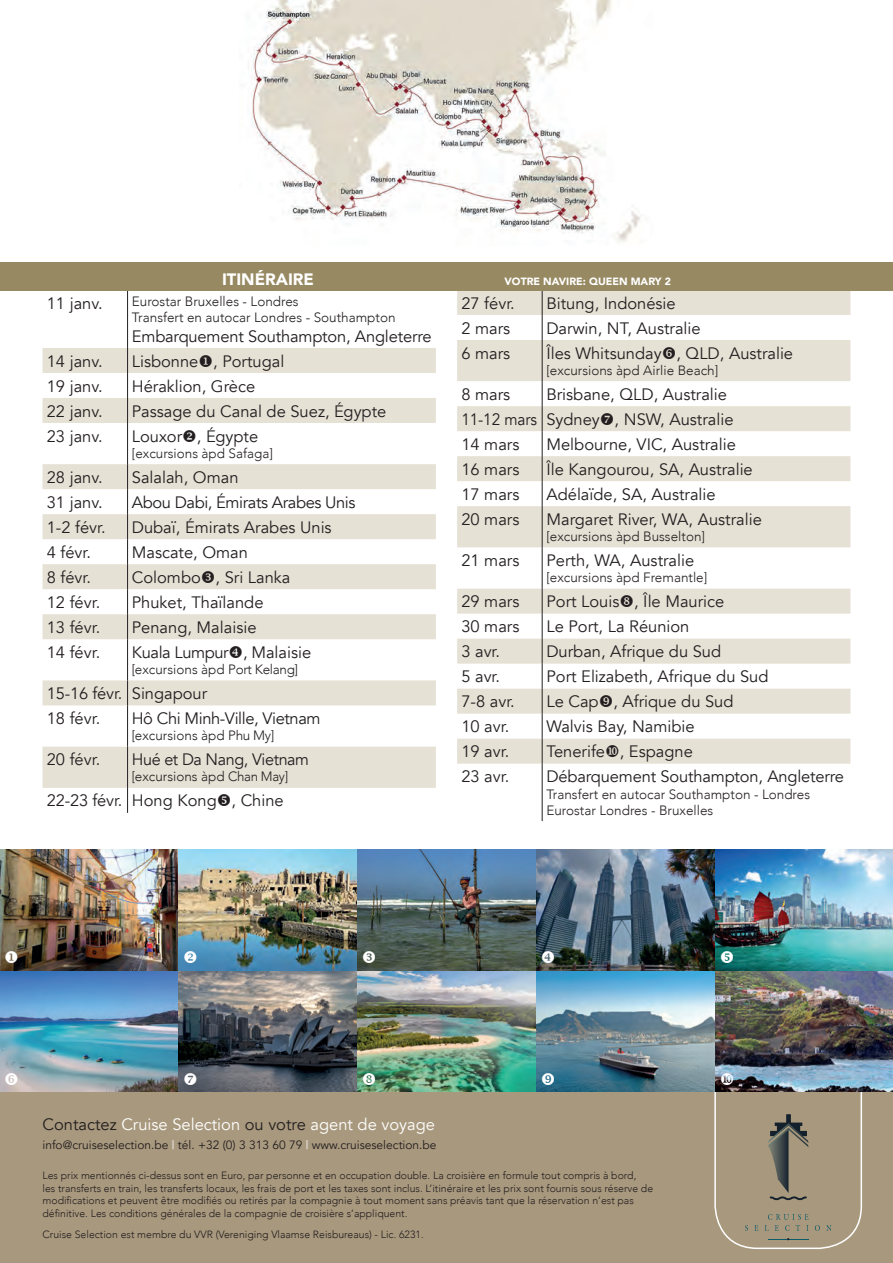
<style>
.page{position:relative;width:893px;height:1263px;background:#fff}
.page>*{position:absolute;margin:0;border:0;box-sizing:border-box;transform-origin:0 0}
.t1{font:16.5px/25px "Avenir";color:#231f20}
.t2{font:16.5px "Avenir";letter-spacing:-.025em;color:#231f20}
.t3{font:16.5px "Avenir";color:#fff}
.t4{font:900 16.5px "Avenir";color:#fff}
.t5{font:300 13.5px/16.2px "Avenir";color:#231f20}
.t6{font:12px "Avenir";color:#231f20}
.t7{font:300 10.5px/12.6px "Avenir";color:#231f20}
.t8{font:900 10.5px "Avenir";color:#fff}
.s1{color:#231f20}
.s2{color:#fff}
</style>
<div class="page">
<svg style="left:43px;top:348px;width:393px;height:440px"></svg>
<hr style="left:127px;top:290px;width:1px;height:58px;background:#231f20">
<svg style="left:127px;top:348px;width:1px;height:75px"></svg>
<hr style="left:127px;top:423px;width:1px;height:41px;background:#231f20">
<svg style="left:127px;top:464px;width:1px;height:175px"></svg>
<hr style="left:127px;top:639px;width:1px;height:41px;background:#231f20">
<svg style="left:127px;top:680px;width:1px;height:25px"></svg>
<hr style="left:127px;top:705px;width:1px;height:42px;background:#231f20">
<hr style="left:127px;top:747px;width:1px;height:41px;background:#231f20">
<svg style="left:127px;top:788px;width:1px;height:25px"></svg>
<div style="left:0;top:1093px;width:893px;height:170px;background:#a8987d"></div>
<img style="left:769px;top:1147px;width:19px;height:45px">
<svg style="left:768px;top:1114px;width:40px;height:33px"></svg>
<svg style="left:745px;top:1225px;width:3px;height:6px"></svg>
<svg style="left:754px;top:1225px;width:4px;height:6px"></svg>
<svg style="left:765px;top:1214px;width:43px;height:17px"></svg>
<svg style="left:815px;top:1225px;width:5px;height:6px"></svg>
<svg style="left:826px;top:1225px;width:5px;height:6px"></svg>
<hr style="left:768px;top:1239px;width:41px;height:1px;background:#1599d7">
<svg style="left:770px;top:1196px;width:37px;height:4px"></svg>
<div style="left:714px;top:1050px;width:148px;height:199px;border:2px solid #fff;border-radius:43px"></div>
<svg style="left:457px;top:291px;width:393px;height:473px;fill:#e6e1d5"></svg>
<svg style="left:542px;top:291px;width:1px;height:49px"></svg>
<hr style="left:542px;top:340px;width:1px;height:41px;background:#231f20">
<svg style="left:542px;top:381px;width:1px;height:125px"></svg>
<hr style="left:542px;top:506px;width:1px;height:41px;background:#231f20">
<hr style="left:542px;top:547px;width:1px;height:42px;background:#231f20">
<svg style="left:542px;top:589px;width:1px;height:175px"></svg>
<hr style="left:542px;top:764px;width:1px;height:57px;background:#231f20">
<div style="left:0;top:262px;width:893px;height:29px;background:#978961"></div>
<img style="left:251px;top:0;width:391px;height:242px">
<img style="left:0;top:850px;width:356px;height:241px">
<img style="left:537px;top:850px;width:356px;height:241px">
<img style="left:358px;top:850px;width:177px;height:241px">
<svg style="left:202px;top:571px;width:12px;height:12px"></svg>
<svg style="left:230px;top:646px;width:12px;height:12px"></svg>
<svg style="left:663px;top:346px;width:12px;height:13px"></svg>
<svg style="left:601px;top:413px;width:12px;height:12px"></svg>
<svg style="left:621px;top:595px;width:12px;height:12px"></svg>
<svg style="left:600px;top:695px;width:12px;height:12px"></svg>
<svg style="left:606px;top:745px;width:12px;height:12px"></svg>
<svg style="left:363px;top:951px;width:12px;height:12px"></svg>
<svg style="left:542px;top:951px;width:12px;height:12px"></svg>
<svg style="left:721px;top:951px;width:12px;height:12px"></svg>
<svg style="left:6px;top:1072px;width:12px;height:13px"></svg>
<svg style="left:184px;top:1072px;width:12px;height:13px"></svg>
<svg style="left:363px;top:1072px;width:12px;height:13px"></svg>
<svg style="left:542px;top:1072px;width:12px;height:13px"></svg>
<svg style="left:721px;top:1072px;width:12px;height:13px"></svg>
<svg style="left:6px;top:951px;width:12px;height:12px"></svg>
<svg style="left:184px;top:951px;width:12px;height:12px"></svg>
<p class="t4" style="left:222px;top:265px;width:93px">ITINÉRAIRE</p>
<p class="t8" style="left:504px;top:272px;width:168px">VOTRE NAVIRE: QUEEN MARY 2</p>
<p class="t1" style="left:47px;top:291px;width:57px">11 janv.</p>
<p class="t5" style="left:132px;top:293px;width:265px">Eurostar Bruxelles - Londres<br>Transfert en autocar Londres - Southampton</p>
<p class="t1" style="left:132px;top:324px;width:301px">Embarquement Southampton, Angleterre</p>
<p class="t1" style="left:47px;top:349px;width:57px">14 janv.</p>
<p class="t1" style="left:132px;top:349px;width:154px">Lisbonne◆, Portugal</p>
<p class="t1" style="left:47px;top:374px;width:57px">19 janv.</p>
<p class="t1" style="left:132px;top:374px;width:125px">Héraklion, Grèce</p>
<p class="t1" style="left:47px;top:399px;width:57px">22 janv.</p>
<p class="t1" style="left:132px;top:399px;width:256px">Passage du Canal de Suez, Égypte</p>
<p class="t1" style="left:47px;top:424px;width:57px">23 janv.</p>
<p class="t1" style="left:132px;top:424px;width:128px">Louxor❖, Égypte</p>
<p class="t5" style="left:132px;top:445px;width:143px">[excursions àpd Safaga]</p>
<p class="t1" style="left:47px;top:465px;width:57px">28 janv.</p>
<p class="t1" style="left:132px;top:465px;width:108px">Salalah, Oman</p>
<p class="t1" style="left:47px;top:490px;width:57px">31 janv.</p>
<p class="t2" style="left:132px;top:492px;width:225px">Abou Dabi, Émirats Arabes Unis</p>
<p class="t1" style="left:47px;top:515px;width:60px">1-2 févr.</p>
<p class="t1" style="left:132px;top:515px;width:201px">Dubaï, Émirats Arabes Unis</p>
<p class="t1" style="left:47px;top:540px;width:46px">4 févr.</p>
<p class="t1" style="left:132px;top:540px;width:118px">Mascate, Oman</p>
<p class="t1" style="left:47px;top:565px;width:46px">8 févr.</p>
<p class="t1" style="left:132px;top:565px;width:160px">Colombo , Sri Lanka</p>
<p class="t1" style="left:47px;top:590px;width:55px">12 févr.</p>
<p class="t1" style="left:132px;top:590px;width:133px">Phuket, Thaïlande</p>
<p class="t1" style="left:47px;top:615px;width:55px">13 févr.</p>
<p class="t1" style="left:132px;top:615px;width:126px">Penang, Malaisie</p>
<p class="t1" style="left:47px;top:640px;width:55px">14 févr.</p>
<p class="t2" style="left:132px;top:642px;width:181px">Kuala Lumpur , Malaisie</p>
<p class="t5" style="left:132px;top:661px;width:168px">[excursions àpd Port Kelang]</p>
<p class="t1" style="left:47px;top:681px;width:162px">15-16 févr. Singapour<br>18 févr.</p>
<p class="t2" style="left:132px;top:708px;width:190px">Hô Chi Minh-Ville, Vietnam</p>
<p class="t5" style="left:132px;top:727px;width:144px">[excursions àpd Phu My]</p>
<p class="t1" style="left:47px;top:747px;width:55px">20 févr.</p>
<p class="t2" style="left:132px;top:750px;width:179px">Hué et Da Nang, Vietnam</p>
<p class="t5" style="left:132px;top:769px;width:158px">[excursions àpd Chan May]</p>
<p class="t1" style="left:47px;top:788px;width:239px">22-23 févr. Hong Kong , Chine</p>
<p class="t1" style="left:461px;top:291px;width:55px">27 févr.</p>
<p class="t1" style="left:546px;top:291px;width:131px">Bitung, Indonésie</p>
<p class="t1" style="left:461px;top:316px;width:50px">2 mars</p>
<p class="t1" style="left:546px;top:316px;width:156px">Darwin, NT, Australie</p>
<p class="t1" style="left:461px;top:341px;width:50px">6 mars</p>
<p class="t1" style="left:546px;top:341px;width:248px">Îles Whitsunday , QLD, Australie</p>
<p class="t5" style="left:546px;top:362px;width:173px">[excursions àpd Airlie Beach]</p>
<p class="t1" style="left:461px;top:382px;width:50px">8 mars</p>
<p class="t1" style="left:461px;top:382px;width:274px;text-indent:85px">Brisbane, QLD, Australie<br>11-12 mars Sydney , NSW, Australie<br>14 mars</p>
<p class="t1" style="left:546px;top:432px;width:191px">Melbourne, VIC, Australie</p>
<p class="t1" style="left:461px;top:457px;width:60px">16 mars</p>
<p class="t1" style="left:546px;top:457px;width:208px">Île Kangourou, SA, Australie</p>
<p class="t1" style="left:461px;top:482px;width:60px">17 mars</p>
<p class="t1" style="left:546px;top:482px;width:171px">Adélaïde, SA, Australie</p>
<p class="t1" style="left:461px;top:507px;width:60px">20 mars</p>
<p class="t1" style="left:546px;top:507px;width:217px">Margaret River, WA, Australie</p>
<p class="t5" style="left:546px;top:528px;width:160px">[excursions àpd Busselton]</p>
<p class="t1" style="left:461px;top:548px;width:60px">21 mars</p>
<p class="t1" style="left:546px;top:548px;width:149px">Perth, WA, Australie</p>
<p class="t5" style="left:546px;top:569px;width:162px">[excursions àpd Fremantle]</p>
<p class="t1" style="left:461px;top:589px;width:60px">29 mars</p>
<p class="t1" style="left:546px;top:589px;width:179px">Port Louis , Île Maurice</p>
<p class="t1" style="left:461px;top:614px;width:60px">30 mars</p>
<p class="t1" style="left:546px;top:614px;width:145px">Le Port, La Réunion</p>
<p class="t1" style="left:461px;top:639px;width:40px">3 avr.</p>
<p class="t1" style="left:546px;top:639px;width:176px">Durban, Afrique du Sud</p>
<p class="t1" style="left:461px;top:664px;width:40px">5 avr.</p>
<p class="t1" style="left:546px;top:664px;width:224px">Port Elizabeth, Afrique du Sud</p>
<p class="t1" style="left:461px;top:689px;width:55px">7-8 avr.</p>
<p class="t1" style="left:546px;top:689px;width:189px">Le Cap , Afrique du Sud</p>
<p class="t1" style="left:461px;top:714px;width:49px">10 avr.</p>
<p class="t1" style="left:546px;top:714px;width:150px">Walvis Bay, Namibie</p>
<p class="t1" style="left:461px;top:739px;width:49px">19 avr.</p>
<p class="t1" style="left:546px;top:739px;width:148px">Tenerife , Espagne</p>
<p class="t1" style="left:461px;top:764px;width:49px">23 avr.</p>
<p class="t1" style="left:546px;top:764px;width:299px">Débarquement Southampton, Angleterre</p>
<p class="t5" style="left:546px;top:786px;width:265px">Transfert en autocar Southampton - Londres<br>Eurostar Londres - Bruxelles</p>
<p class="t3" style="left:43px;top:1114px;width:394px"><span class="s1">Contactez</span> Cruise Selection <span class="s1">ou votre</span> agent de voyage</p>
<p class="t6" style="left:43px;top:1138px;width:396px">info@cruiseselection.be <span class="s2">|</span> tél. +32 (0) 3 313 60 79 <span class="s2">|</span> www.cruiseselection.be</p>
<p class="t7" style="left:43px;top:1169px;width:612px">Les prix mentionnés ci-dessus sont en Euro, par personne et en occupation double. La croisière en formule tout compris à bord,<br>les transferts en train, les transferts locaux, les frais de port et les taxes sont inclus. L’itinéraire et les prix sont fournis sous réserve de modifications et peuvent être modifiés ou retirés par la compagnie à tout moment sans préavis tant que la réservation n’est pas définitive. Les conditions générales de la compagnie de croisière s’appliquent.</p>
<p class="t7" style="left:43px;top:1228px;width:383px">Cruise Selection est membre du VVR (Vereniging Vlaamse Reisbureaus) - Lic. 6231.</p>
</div>
